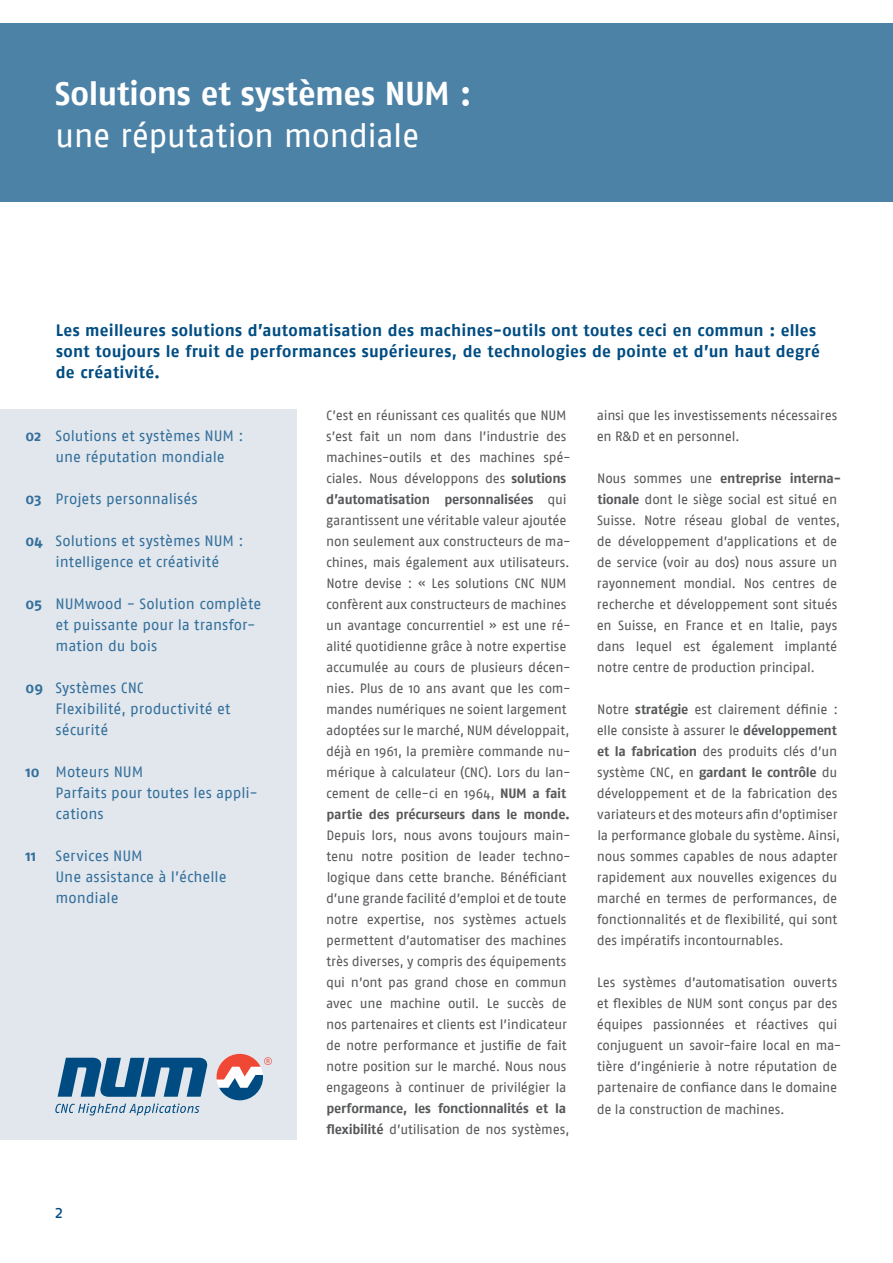
<style>
.page{position:relative;width:893px;height:1263px;background:#fff}
.page>*{position:absolute;margin:0;border:0;box-sizing:border-box;transform-origin:0 0}
.t1{font:700 33px "Fago No";letter-spacing:-.01em;color:#fff}
.t2{font:33px "Fago No";letter-spacing:-.015em;color:#fff}
.t3{font:18px "Fago No";color:#004c82}
.t4{font:700 16.5px/21px "Fago No";letter-spacing:.015em;color:#004c82}
.t5{font:15px/21px "Fago No";color:#004c82}
.t6{font:700 15px "Fago No";color:#004c82}
.t7{font:13.5px/21px "Fago No";letter-spacing:-.015em;color:#57585a}
.t8{font:700 13.5px/21px "Fago No";letter-spacing:-.02em;color:#57585a}
.s1{font-weight:700}
.s2{font-weight:400}
</style>
<div class="page">
<div style="left:0;top:23px;width:893px;height:179px;background:#4d82a7"></div>
<div style="left:0;top:409px;width:296px;height:731px;background:#e2e7ed"></div>
<svg style="left:58px;top:1058px;width:149px;height:39px"></svg>
<svg style="left:55px;top:1103px;width:144px;height:12px"></svg>
<svg style="left:216px;top:1054px;width:56px;height:46px"></svg>
<h1 class="t1" style="left:55px;top:74px;width:418px">Solutions et systèmes NUM :</h1>
<h1 class="t2" style="left:55px;top:117px;width:366px">une réputation mondiale</h1>
<p class="t4" style="left:56px;top:320px;width:766px">Les meilleures solutions d’automatisation des machines-outils ont toutes ceci en commun : elles sont toujours le fruit de performances supérieures, de technologies de pointe et d’un haut degré de créativité.</p>
<p class="t5" style="left:56px;top:425px;width:190px;text-indent:-30px"><span class="s1">02</span> Solutions et systèmes NUM : une réputation mondiale</p>
<p class="t5" style="left:26px;top:488px;width:174px"><span class="s1">03</span> Projets personnalisés</p>
<p class="t5" style="left:26px;top:530px;width:220px;text-align:center"><span class="s1">04</span> Solutions et systèmes NUM : intelligence et créativité</p>
<p class="t5" style="left:56px;top:593px;width:207px;text-indent:-30px"><span class="s1">05</span> NUMwood - Solution complète et puissante pour la transfor&shy;mation du bois</p>
<p class="t5" style="left:56px;top:677px;width:176px;text-indent:-30px"><span class="s1">09</span> Systèmes CNC<br>Flexibilité, productivité et sécurité</p>
<p class="t5" style="left:56px;top:761px;width:204px;text-indent:-30px"><span class="s1">10</span> Moteurs NUM<br>Parfaits pour toutes les appli&shy;cations</p>
<p class="t6" style="left:26px;top:847px;width:12px">11</p>
<p class="t5" style="left:56px;top:845px;width:173px">Services NUM<br>Une assistance à l’échelle mondiale</p>
<h2 class="t3" style="left:55px;top:1202px;width:10px">2</h2>
<p class="t7" style="left:326px;top:405px;width:246px">C’est en réunissant ces qualités que NUM s’est fait un nom dans l’industrie des machines-outils et des machines spé&shy;ciales. Nous développons des <span class="s1">solutions d’automatisation personnalisées</span> qui garantissent une véritable valeur ajoutée non seulement aux constructeurs de ma&shy;chines, mais également aux utilisateurs.<br>Notre devise : « Les solutions CNC NUM confèrent aux constructeurs de machines un avantage concurrentiel » est une ré&shy;alité quotidienne grâce à notre expertise accumulée au cours de plusieurs décen&shy;nies. Plus de 10 ans avant que les com&shy;mandes numériques ne soient largement adoptées sur le marché, NUM développait, déjà en 1961, la première commande nu&shy;mérique à calculateur (CNC). Lors du lan&shy;cement de celle-ci en 1964, <span class="s1">NUM a fait partie des précurseurs dans le monde.</span></p>
<p class="t7" style="left:326px;top:825px;width:246px">Depuis lors, nous avons toujours main&shy;tenu notre position de leader techno&shy;logique dans cette branche. Bénéficiant d’une grande facilité d’emploi et de toute notre expertise, nos systèmes actuels permettent d’automatiser des machines très diverses, y compris des équipements qui n’ont pas grand chose en commun avec une machine outil. Le succès de nos partenaires et clients est l’indicateur de notre performance et justifie de fait notre position sur le marché. Nous nous engageons à continuer de privilégier la</p>
<p class="t8" style="left:326px;top:1098px;width:245px">performance, les fonctionnalités et la flexibilité <span class="s2">d’utilisation de nos systèmes,</span></p>
<p class="t7" style="left:597px;top:405px;width:242px">ainsi que les investissements nécessaires en R&amp;D et en personnel.</p>
<p class="t7" style="left:597px;top:468px;width:246px">Nous sommes une <span class="s1">entreprise interna&shy;tionale</span> dont le siège social est situé en Suisse. Notre réseau global de ventes, de développement d’applications et de de service (voir au dos) nous assure un rayonnement mondial. Nos centres de recherche et développement sont situés en Suisse, en France et en Italie, pays dans lequel est également implanté notre centre de production principal.</p>
<p class="t7" style="left:597px;top:699px;width:245px">Notre <span class="s1">stratégie</span> est clairement définie : elle consiste à assurer le <span class="s1">développement et la fabrication</span> des produits clés d’un système CNC, en <span class="s1">gardant le contrôle</span> du développement et de la fabrication des variateurs et des moteurs afin d’optimiser la performance globale du système. Ainsi, nous sommes capables de nous adapter rapidement aux nouvelles exigences du marché en termes de performances, de fonctionnalités et de flexibilité, qui sont des impératifs incontournables.</p>
<p class="t7" style="left:597px;top:972px;width:246px">Les systèmes d’automatisation ouverts et flexibles de NUM sont conçus par des équipes passionnées et réactives qui conjuguent un savoir-faire local en ma&shy;tière d’ingénierie à notre réputation de partenaire de confiance dans le domaine de la construction de machines.</p>
</div>
